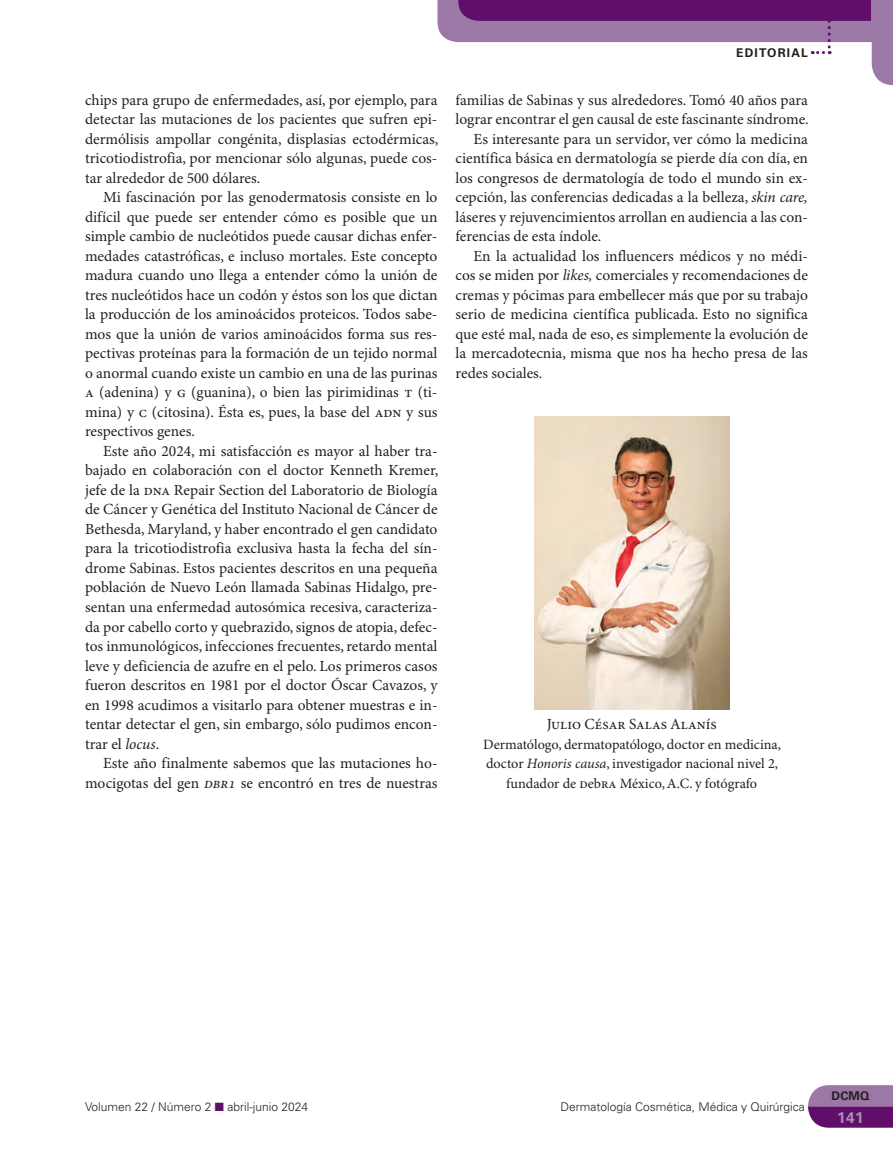
<style>
.page{position:relative;width:893px;height:1149px;background:#fff}
.page>*{position:absolute;margin:0;border:0;box-sizing:border-box;transform-origin:0 0}
.t1{font:15.45px/19.5px "Minion Pro";color:#231f20;text-align:justify}
.t2{font:700 15.45px "Univers LT Std";color:#aa8cb4}
.t3{font:14.25px/19.5px "Minion Pro";color:#231f20;text-align:center}
.t4{font:300 12px "Univers LT Std";color:#231f20}
.t5{font:700 12px "Univers LT Std";letter-spacing:.1em;color:#231f20}
.s1{font-style:italic}
.s2{color:#600e69}
</style>
<div class="page">
<svg style="left:808px;top:1085px;width:85px;height:42px;background:#854e8e"></svg>
<svg style="left:437px;top:0;width:456px;height:85px"></svg>
<img style="left:534px;top:417px;width:195px;height:292px">
<p class="t1" style="left:85px;top:90px;width:355px">chips para grupo de enfermedades, así, por ejemplo, para detectar las mutaciones de los pacientes que sufren epi&shy;dermólisis ampollar congénita, displasias ectodérmicas, tricotiodistrofia, por mencionar sólo algunas, puede cos&shy;tar alrededor de 500 dólares.</p>
<p class="t1" style="left:85px;top:188px;width:354px;text-indent:18px">Mi fascinación por las genodermatosis consiste en lo difícil que puede ser entender cómo es posible que un simple cambio de nucleótidos puede causar dichas enfer&shy;medades catastróficas, e incluso mortales. Este concepto madura cuando uno llega a entender cómo la unión de tres nucleótidos hace un codón y éstos son los que dictan la producción de los aminoácidos proteicos. Todos sabe&shy;mos que la unión de varios aminoácidos forma sus res&shy;pectivas proteínas para la formación de un tejido normal o anormal cuando existe un cambio en una de las purinas a (adenina) y g (guanina), o bien las pirimidinas t (ti&shy;mina) y c (citosina). Ésta es, pues, la base del adn y sus respectivos genes.</p>
<p class="t1" style="left:85px;top:441px;width:355px;text-indent:18px">Este año 2024, mi satisfacción es mayor al haber tra&shy;bajado en colaboración con el doctor Kenneth Kremer, jefe de la dna Repair Section del Laboratorio de Biología de Cáncer y Genética del Instituto Nacional de Cáncer de Bethesda, Maryland, y haber encontrado el gen candidato para la tricotiodistrofia exclusiva hasta la fecha del sín&shy;drome Sabinas. Estos pacientes descritos en una pequeña población de Nuevo León llamada Sabinas Hidalgo, pre&shy;sentan una enfermedad autosómica recesiva, caracteriza&shy;da por cabello corto y quebrazido, signos de atopia, defec&shy;tos inmunológicos, infecciones frecuentes, retardo mental leve y deficiencia de azufre en el pelo. Los primeros casos fueron descritos en 1981 por el doctor Óscar Cavazos, y en 1998 acudimos a visitarlo para obtener muestras e in&shy;tentar detectar el gen, sin embargo, sólo pudimos encon&shy;trar el <span class="s1">locus</span>.</p>
<p class="t1" style="left:85px;top:753px;width:354px;text-align:right">Este año finalmente sabemos que las mutaciones ho&shy;mocigotas del gen <span class="s1">dbr1</span> se encontró en tres de nuestras</p>
<p class="t5" style="left:736px;top:46px;width:73px">EDITORIAL</p>
<p class="t1" style="left:455px;top:90px;width:354px">familias de Sabinas y sus alrededores. Tomó 40 años para</p>
<p class="t1" style="left:455px;top:110px;width:355px">lograr encontrar el gen causal de este fascinante síndrome.</p>
<p class="t1" style="left:473px;top:129px;width:336px">Es interesante para un servidor, ver cómo la medicina</p>
<p class="t1" style="left:455px;top:149px;width:354px">científica básica en dermatología se pierde día con día, en</p>
<p class="t1" style="left:455px;top:168px;width:354px">los congresos de dermatología de todo el mundo sin ex-</p>
<p class="t1" style="left:455px;top:188px;width:354px">cepción, las conferencias dedicadas a la belleza, <span class="s1">skin care,</span></p>
<p class="t1" style="left:455px;top:207px;width:354px">láseres y rejuvencimientos arrollan en audiencia a las con-</p>
<p class="t1" style="left:455px;top:227px;width:147px">ferencias de esta índole.</p>
<p class="t1" style="left:473px;top:246px;width:336px">En la actualidad los influencers médicos y no médi-</p>
<p class="t1" style="left:455px;top:266px;width:354px">cos se miden por <span class="s1">likes,</span> comerciales y recomendaciones de</p>
<p class="t1" style="left:455px;top:285px;width:354px">cremas y pócimas para embellecer más que por su trabajo</p>
<p class="t1" style="left:455px;top:305px;width:354px">serio de medicina científica publicada. Esto no significa</p>
<p class="t1" style="left:455px;top:324px;width:354px">que esté mal, nada de eso, es simplemente la evolución de</p>
<p class="t1" style="left:455px;top:344px;width:354px">la mercadotecnia, misma que nos ha hecho presa de las</p>
<p class="t1" style="left:455px;top:363px;width:88px">redes sociales.</p>
<p class="t1" style="left:547px;top:714px;width:172px">Julio César Salas Alanís</p>
<p class="t3" style="left:483px;top:734px;width:299px">Dermatólogo, dermatopatólogo, doctor en medicina, doctor <span class="s1">Honoris causa</span>, investigador nacional nivel 2, fundador de debra México, A.C. y fotógrafo</p>
<p class="t4" style="left:85px;top:1099px;width:225px">Volumen 22 / Número 2 <span class="s2">■</span> abril-junio 2024</p>
<p class="t4" style="left:560px;top:1098px;width:246px">Dermatología Cosmética, Médica y Quirúrgica</p>
<p class="t5" style="left:831px;top:1088px;width:40px">DCMQ</p>
<p class="t2" style="left:837px;top:1107px;width:28px">141</p>
</div>
